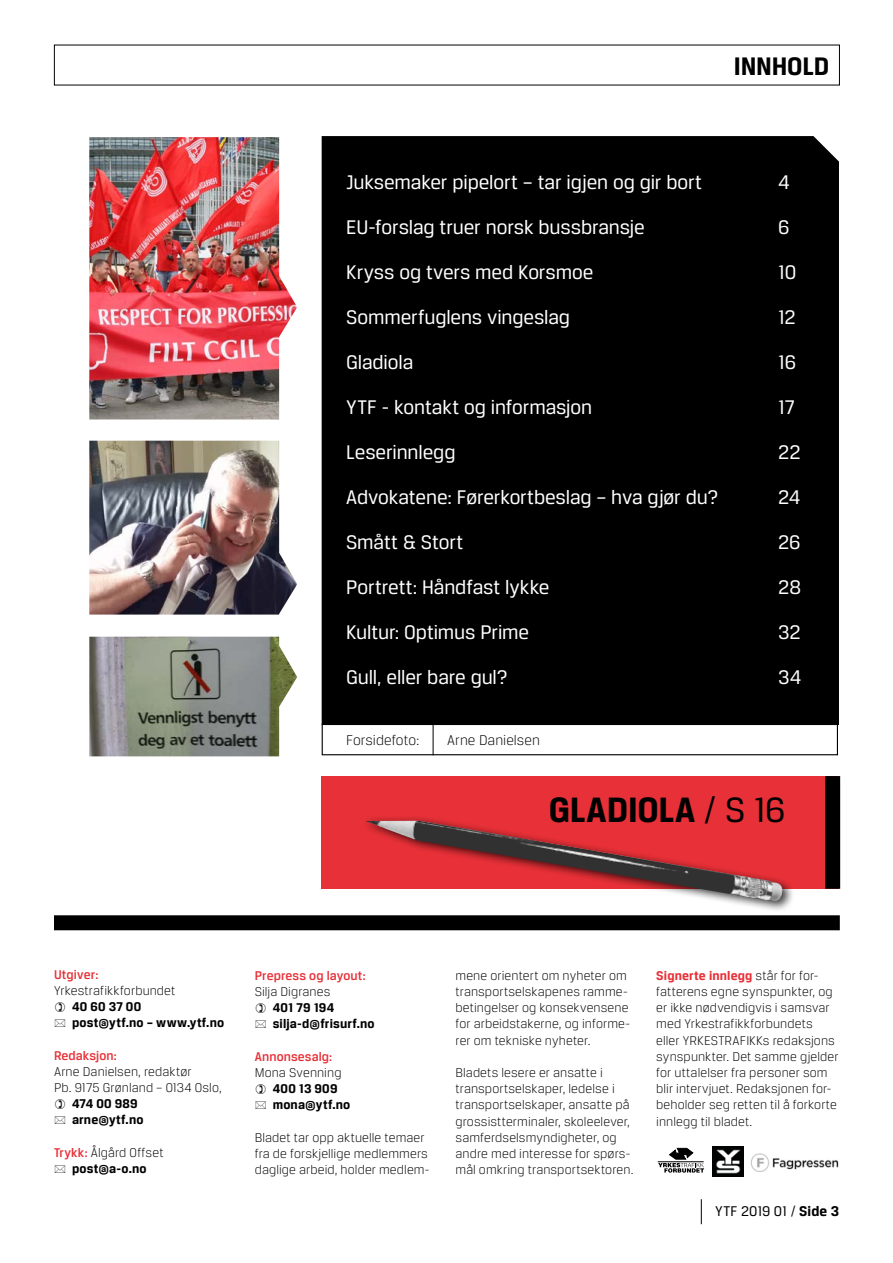
<style>
.page{position:relative;width:893px;height:1263px;background:#fff}
.page>*{position:absolute;margin:0;border:0;box-sizing:border-box;transform-origin:0 0}
.t1{font:700 37.5px "Breuer Text";letter-spacing:-.005em;color:#000}
.t2{font:700 27px "Breuer Text";letter-spacing:-.01em;color:#000}
.t3{font:21px "Breuer Text";letter-spacing:-.005em;color:#fff}
.t4{font:300 15px "Breuer Text";letter-spacing:.005em;color:#000}
.t5{font:15px "Breuer Text";letter-spacing:.005em;color:#000}
.t6{font:300 13.5px/16.2px "Breuer Text";letter-spacing:.01em;color:#000}
.t7{font:700 13.5px/16.2px "Breuer Text";letter-spacing:.015em;color:#000}
.t8{font:500 13.5px "Breuer Text";letter-spacing:.005em;color:#e73037}
.s1{font-weight:400}
.s2{font-weight:500;color:#e73037}
.s3{font-weight:700}
.s4{font-weight:700;color:#e73037}
</style>
<div class="page">
<svg style="left:701px;top:1199px;width:1px;height:25px"></svg>
<div style="left:322px;top:136px;width:517px;height:589px;background:#000"></div>
<div style="left:54px;top:915px;width:786px;height:15px;background:#000"></div>
<svg style="left:658px;top:1148px;width:46px;height:25px"></svg>
<hr style="left:658px;top:1161px;width:46px;height:1px;background:#000">
<div style="left:322px;top:776px;width:517px;height:113px;background:#e73037"></div>
<img style="left:89px;top:137px;width:208px;height:282px">
<div style="left:322px;top:723px;width:516px;height:32px;border:1px solid #000"></div>
<hr style="left:433px;top:723px;width:1px;height:32px;background:#000">
<div style="left:361px;top:815px;width:434px;height:98px;background:#000;opacity:.75"></div>
<img style="left:365px;top:821px;width:422px;height:82px">
<img style="left:89px;top:441px;width:208px;height:174px">
<img style="left:89px;top:637px;width:208px;height:119px">
<img style="left:750px;top:1153px;width:89px;height:19px">
<img style="left:712px;top:1146px;width:31px;height:31px">
<div style="left:825px;top:776px;width:15px;height:113px;background:#000"></div>
<h2 class="t2" style="left:734px;top:51px;width:97px">INNHOLD</h2>
<h3 class="t3" style="left:346px;top:170px;width:357px">Juksemaker pipelort – tar igjen og gir bort</h3>
<h3 class="t3" style="left:778px;top:170px;width:13px">4</h3>
<h3 class="t3" style="left:346px;top:215px;width:300px">EU-forslag truer norsk bussbransje</h3>
<h3 class="t3" style="left:778px;top:215px;width:13px">6</h3>
<h3 class="t3" style="left:346px;top:260px;width:249px">Kryss og tvers med Korsmoe</h3>
<h3 class="t3" style="left:778px;top:260px;width:20px">10</h3>
<h3 class="t3" style="left:346px;top:305px;width:225px">Sommerfuglens vingeslag</h3>
<h3 class="t3" style="left:778px;top:305px;width:19px">12</h3>
<h3 class="t3" style="left:346px;top:350px;width:69px">Gladiola</h3>
<h3 class="t3" style="left:778px;top:350px;width:20px">16</h3>
<h3 class="t3" style="left:346px;top:395px;width:248px">YTF - kontakt og informasjon</h3>
<h3 class="t3" style="left:778px;top:395px;width:18px">17</h3>
<h3 class="t3" style="left:346px;top:440px;width:111px">Leserinnlegg</h3>
<h3 class="t3" style="left:778px;top:440px;width:24px">22</h3>
<h3 class="t3" style="left:346px;top:485px;width:374px">Advokatene: Førerkortbeslag – hva gjør du?</h3>
<h3 class="t3" style="left:778px;top:485px;width:24px">24</h3>
<h3 class="t3" style="left:346px;top:530px;width:119px">Smått &amp; Stort</h3>
<h3 class="t3" style="left:778px;top:530px;width:24px">26</h3>
<h3 class="t3" style="left:346px;top:575px;width:205px">Portrett: Håndfast lykke</h3>
<h3 class="t3" style="left:778px;top:575px;width:24px">28</h3>
<h3 class="t3" style="left:346px;top:620px;width:185px">Kultur: Optimus Prime</h3>
<h3 class="t3" style="left:778px;top:620px;width:24px">32</h3>
<h3 class="t3" style="left:346px;top:665px;width:163px">Gull, eller bare gul?</h3>
<h3 class="t3" style="left:778px;top:665px;width:25px">34</h3>
<p class="t4" style="left:346px;top:732px;width:75px">Forsidefoto:</p>
<p class="t4" style="left:447px;top:732px;width:94px">Arne Danielsen</p>
<h1 class="t1" style="left:549px;top:788px;width:238px">GLADIOLA <span class="s1">/ S 16</span></h1>
<p class="t8" style="left:54px;top:967px;width:46px">Utgiver:</p>
<p class="t6" style="left:54px;top:982px;width:123px">Yrkestrafikkforbundet</p>
<p class="t7" style="left:72px;top:998px;width:154px">40 60 37 00<br>post@ytf.no – www.ytf.no</p>
<p class="t8" style="left:54px;top:1048px;width:64px">Redaksjon:</p>
<p class="t6" style="left:54px;top:1063px;width:169px">Arne Danielsen, redaktør<br>Pb. 9175 Grønland – 0134 Oslo,</p>
<p class="t7" style="left:72px;top:1095px;width:73px">474 00 989 arne@ytf.no</p>
<p class="t6" style="left:54px;top:1144px;width:111px;text-align:center"><span class="s2">Trykk:</span> Ålgård Offset <span class="s3">post@a-o.no</span></p>
<p class="t8" style="left:255px;top:968px;width:112px">Prepress og layout:</p>
<p class="t6" style="left:255px;top:983px;width:77px">Silja Digranes</p>
<p class="t7" style="left:273px;top:999px;width:103px">401 79 194 silja-d@frisurf.no</p>
<p class="t8" style="left:255px;top:1049px;width:79px">Annonsesalg:</p>
<p class="t6" style="left:255px;top:1064px;width:88px">Mona Svenning</p>
<p class="t7" style="left:273px;top:1080px;width:79px">400 13 909 mona@ytf.no</p>
<p class="t6" style="left:255px;top:1129px;width:176px">Bladet tar opp aktuelle temaer fra de forskjellige medlemmers daglige arbeid, holder medlem-</p>
<p class="t6" style="left:455px;top:967px;width:176px">mene orientert om nyheter om transportselskapenes ramme&shy;betingelser og konsekvensene for arbeidstakerne, og informe&shy;rer om tekniske nyheter.</p>
<p class="t6" style="left:455px;top:1064px;width:180px">Bladets lesere er ansatte i transportselskaper, ledelse i transportselskaper, ansatte på grossistterminaler, skoleelever, samferdselsmyndigheter, og andre med interesse for spørs&shy;mål omkring transportsektoren.</p>
<p class="t6" style="left:656px;top:967px;width:184px"><span class="s4">Signerte innlegg</span> står for for&shy;fatterens egne synspunkter, og er ikke nødvendigvis i samsvar med Yrkestrafikkforbundets eller YRKESTRAFIKKs redaksjons synspunkter. Det samme gjelder for uttalelser fra personer som blir intervjuet. Redaksjonen for&shy;beholder seg retten til å forkorte innlegg til bladet.</p>
<p class="t5" style="left:715px;top:1202px;width:125px">YTF 2019 01 / <span class="s3">Side 3</span></p>
</div>
